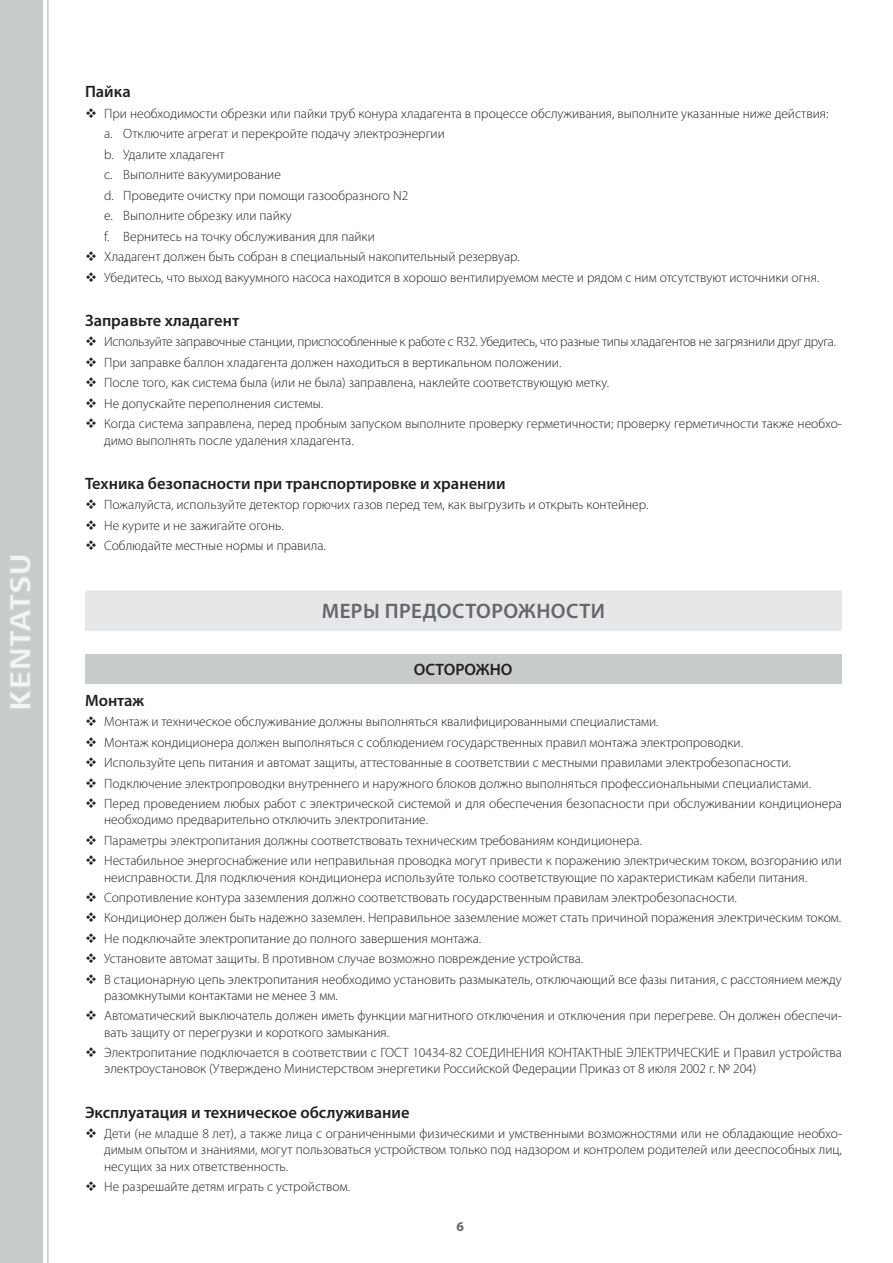
<style>
.page{position:relative;width:893px;height:1263px;background:#fff}
.page>*{position:absolute;margin:0;border:0;box-sizing:border-box;transform-origin:0 0}
.t1{font:600 21px "Myriad Pro";letter-spacing:.02em;color:#64676b}
.t2{font:600 16.5px "Myriad Pro";color:#231f20}
.t3{font:300 13.5px/20.4px "Myriad Pro";color:#231f20}
.t4{font:700 13.5px "Myriad Pro";color:#64676b}
</style>
<div class="page">
<div style="left:0;top:0;width:43px;height:1263px;background:#c7cbcc"></div>
<hr style="left:47px;top:0;width:2px;height:1263px;background:#c7cbcc">
<svg style="left:10px;top:556px;width:21px;height:152px"></svg>
<div style="left:85px;top:590px;width:757px;height:41px;background:#e6e7e9"></div>
<div style="left:85px;top:654px;width:756px;height:30px;background:#c7cbcc"></div>
<p class="t2" style="left:85px;top:81px;width:47px">Пайка</p>
<p class="t3" style="left:104px;top:103px;width:726px">При необходимости обрезки или пайки труб конура хладагента в процессе обслуживания, выполните указанные ниже действия: a. Отключите агрегат и перекройте подачу электроэнергии<br>b. Удалите хладагент<br>c. Выполните вакуумирование<br>d. Проведите очистку при помощи газообразного N2<br>e. Выполните обрезку или пайку<br>f. Вернитесь на точку обслуживания для пайки<br>Хладагент должен быть собран в специальный накопительный резервуар.<br>Убедитесь, что выход вакуумного насоса находится в хорошо вентилируемом месте и рядом с ним отсутствуют источники огня.</p>
<p class="t2" style="left:85px;top:310px;width:156px">Заправьте хладагент</p>
<p class="t3" style="left:104px;top:332px;width:739px">Используйте заправочные станции, приспособленные к работе с R32. Убедитесь, что разные типы хладагентов не загрязнили друг друга.<br>При заправке баллон хладагента должен находиться в вертикальном положении.<br>После того, как система была (или не была) заправлена, наклейте соответствующую метку.<br>Не допускайте переполнения системы.<br>Когда система заправлена, перед пробным запуском выполните проверку герметичности; проверку герметичности также необхо-</p>
<p class="t3" style="left:104px;top:430px;width:251px">димо выполнять после удаления хладагента.</p>
<p class="t2" style="left:85px;top:473px;width:422px">Техника безопасности при транспортировке и хранении</p>
<p class="t3" style="left:104px;top:495px;width:546px">Пожалуйста, используйте детектор горючих газов перед тем, как выгрузить и открыть контейнер.<br>Не курите и не зажигайте огонь.<br>Соблюдайте местные нормы и правила.</p>
<h1 class="t1" style="left:322px;top:598px;width:285px">МЕРЫ ПРЕДОСТОРОЖНОСТИ</h1>
<p class="t2" style="left:414px;top:659px;width:100px">ОСТОРОЖНО</p>
<p class="t2" style="left:85px;top:690px;width:61px">Монтаж</p>
<p class="t3" style="left:104px;top:711px;width:739px">Монтаж и техническое обслуживание должны выполняться квалифицированными специалистами.<br>Монтаж кондиционера должен выполняться с соблюдением государственных правил монтажа электропроводки.<br>Используйте цепь питания и автомат защиты, аттестованные в соответствии с местными правилами электробезопасности.<br>Подключение электропроводки внутреннего и наружного блоков должно выполняться профессиональными специалистами.<br>Перед проведением любых работ с электрической системой и для обеспечения безопасности при обслуживании кондиционера</p>
<p class="t3" style="left:104px;top:809px;width:739px">необходимо предварительно отключить электропитание.<br>Параметры электропитания должны соответствовать техническим требованиям кондиционера.<br>Нестабильное энергоснабжение или неправильная проводка могут привести к поражению электрическим током, возгоранию или</p>
<p class="t3" style="left:104px;top:867px;width:739px">неисправности. Для подключения кондиционера используйте только соответствующие по характеристикам кабели питания.<br>Сопротивление контура заземления должно соответствовать государственным правилам электробезопасности.<br>Кондиционер должен быть надежно заземлен. Неправильное заземление может стать причиной поражения электрическим током.<br>Не подключайте электропитание до полного завершения монтажа.<br>Установите автомат защиты. В противном случае возможно повреждение устройства.<br>В стационарную цепь электропитания необходимо установить размыкатель, отключающий все фазы питания, с расстоянием между</p>
<p class="t3" style="left:104px;top:985px;width:739px">разомкнутыми контактами не менее 3 мм.<br>Автоматический выключатель должен иметь функции магнитного отключения и отключения при перегреве. Он должен обеспечи-</p>
<p class="t3" style="left:104px;top:1022px;width:739px">вать защиту от перегрузки и короткого замыкания.<br>Электропитание подключается в соответствии с ГОСТ 10434-82 СОЕДИНЕНИЯ КОНТАКТНЫЕ ЭЛЕКТРИЧЕСКИЕ и Правил устройства</p>
<p class="t3" style="left:104px;top:1058px;width:654px">электроустановок (Утверждено Министерством энергетики Российской Федерации Приказ от 8 июля 2002 г. № 204)</p>
<p class="t2" style="left:85px;top:1102px;width:326px">Эксплуатация и техническое обслуживание</p>
<p class="t3" style="left:104px;top:1125px;width:739px;line-height:16.2px;text-align:justify">Дети (не младше 8 лет), а также лица с ограниченными физическими и умственными возможностями или не обладающие необхо&shy;димым опытом и знаниями, могут пользоваться устройством только под надзором и контролем родителей или дееспособных лиц, несущих за них ответственность.</p>
<p class="t3" style="left:104px;top:1176px;width:247px">Не разрешайте детям играть с устройством.</p>
<p class="t4" style="left:456px;top:1218px;width:9px">6</p>
</div>
